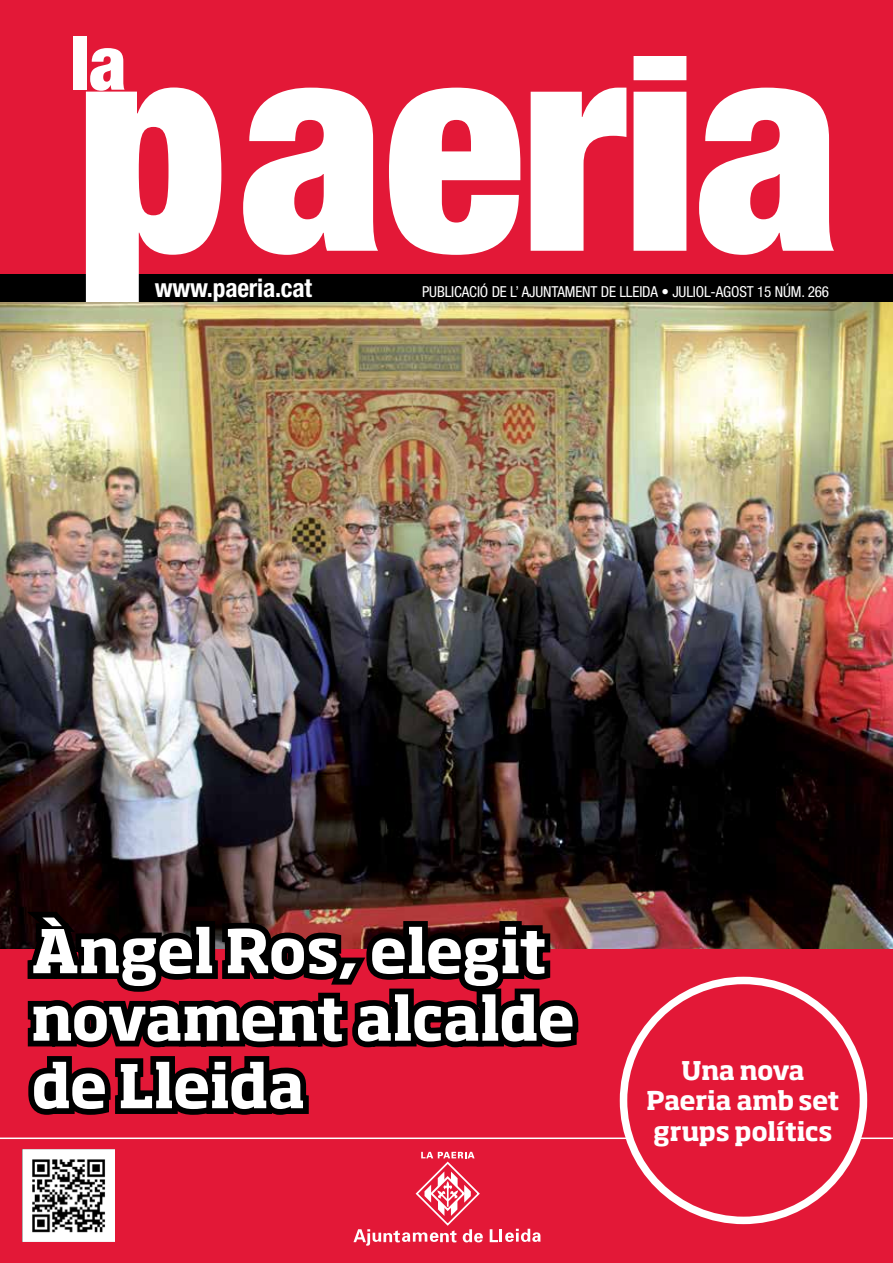
<style>
.page{position:relative;width:893px;height:1263px;background:#fff}
.page>*{position:absolute;margin:0;border:0;box-sizing:border-box;transform-origin:0 0}
.t1{font:900 condensed 294px "Helvetica Neue LT Std";letter-spacing:-.01em;color:#fff}
.t2{font:900 condensed 75px "Helvetica Neue LT Std";color:#fff}
.t3{font:700 59.4px/67.5px "Soho Std";letter-spacing:-.015em;color:#fff}
.t4{font:700 25.5px/30.6px "Soho Std";letter-spacing:-.01em;color:#fff;text-align:center}
.t5{font:700 condensed 25.5px "Helvetica Neue LT Std";letter-spacing:-.01em;color:#fff}
.t6{font:condensed 15.15px "Helvetica Neue LT Std";letter-spacing:-.01em;color:#fff}
</style>
<div class="page">
<div style="left:0;top:946px;width:893px;height:317px;background:#e31837"></div>
<div style="left:0;top:0;width:893px;height:275px;background:#e31837"></div>
<div style="left:0;top:274px;width:893px;height:31px;background:#000"></div>
<svg style="left:490px;top:1229px;width:51px;height:13px"></svg>
<svg style="left:353px;top:1152px;width:130px;height:94px"></svg>
<hr style="left:0;top:1137px;width:893px;height:2px;background:#fff">
<img style="left:22px;top:1149px;width:93px;height:93px">
<img style="left:0;top:302px;width:893px;height:646px">
<svg style="left:12px;top:906px;width:572px;height:209px"></svg>
<div style="left:623px;top:980px;width:240px;height:240px;background:#e31837;border-radius:50%"></div>
<div style="left:620px;top:977px;width:247px;height:247px;border:8px solid #fff;border-radius:50%"></div>
<h2 class="t2" style="left:71px;top:17px;width:58px">la</h2>
<h1 class="t1" style="left:74px;top:-35px;width:769px">paeria</h1>
<h3 class="t5" style="left:155px;top:273px;width:159px">www.paeria.cat</h3>
<p class="t6" style="left:422px;top:283px;width:408px">PUBLICACIÓ DE L’ AJUNTAMENT DE LLEIDA • JULIOL-AGOST 15 NÚM. 266</p>
<h3 class="t3" style="left:31px;top:916px;width:545px">Àngel Ros, elegit novament alcalde de Lleida</h3>
<h3 class="t4" style="left:647px;top:1054px;width:194px">Una nova<br>Paeria amb set grups polítics</h3>
</div>
